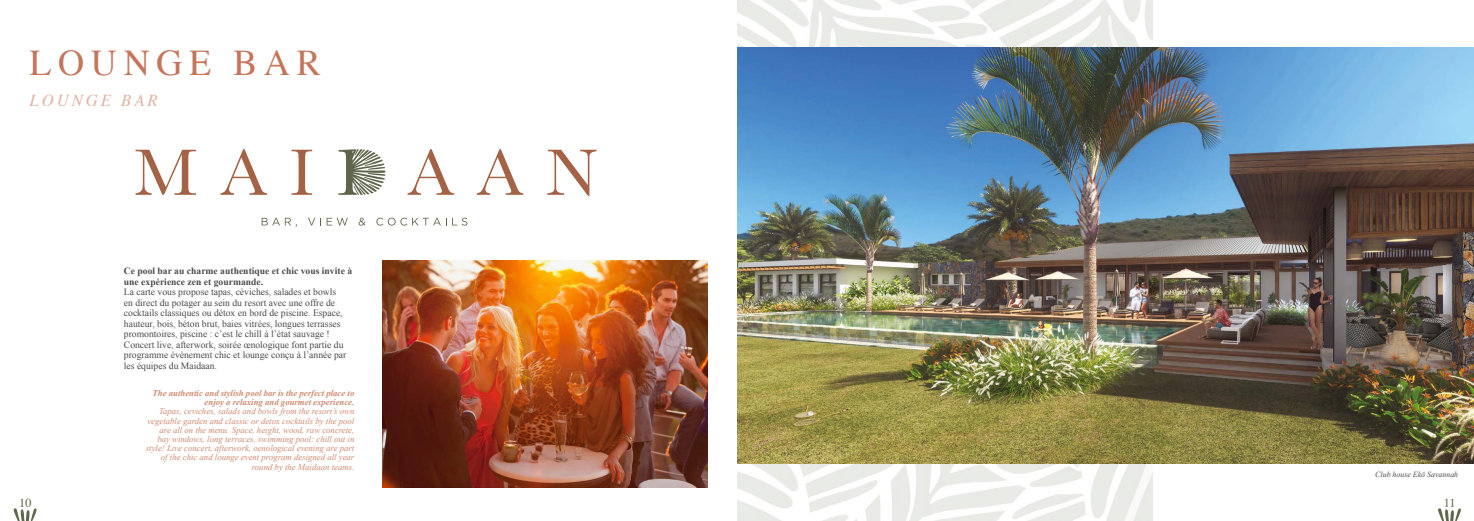
<style>
.page{position:relative;width:1474px;height:521px;background:#fff}
.page>*{position:absolute;margin:0;border:0;box-sizing:border-box;transform-origin:0 0}
.t1{font:36.23px "Times";letter-spacing:.18em;color:#c4755a}
.t2{font:italic 16.62px "Times";letter-spacing:.18em;color:#c4755a}
.t3{font:12.25px "Times";color:#5f664b}
.t4{font:9.62px/10.5px "Times New Roman";color:#4a4a49}
.t5{font:700 9.62px/10.5px "Times New Roman";color:#4a4a49}
.t6{font:italic 8.75px/9.2px "Times New Roman";color:#cd8970;text-align:right}
.t7{font:italic 700 8.75px/9.2px "Times New Roman";color:#cd8970;text-align:right}
.t8{font:italic 7.88px "Times New Roman";color:#4a4a49}
</style>
<div class="page">
<img style="left:737px;top:0;width:415px;height:521px">
<img style="left:737px;top:48px;width:736px;height:416px">
<svg style="left:262px;top:218px;width:35px;height:9px"></svg>
<svg style="left:308px;top:218px;width:40px;height:7px"></svg>
<svg style="left:358px;top:218px;width:7px;height:8px"></svg>
<svg style="left:376px;top:218px;width:91px;height:8px"></svg>
<svg style="left:135px;top:150px;width:61px;height:45px"></svg>
<svg style="left:220px;top:149px;width:47px;height:46px"></svg>
<svg style="left:291px;top:150px;width:21px;height:45px"></svg>
<svg style="left:407px;top:149px;width:47px;height:46px"></svg>
<svg style="left:477px;top:149px;width:46px;height:46px"></svg>
<svg style="left:547px;top:150px;width:49px;height:46px"></svg>
<svg style="left:338px;top:149px;width:47px;height:46px"></svg>
<img style="left:382px;top:260px;width:325px;height:227px">
<svg style="left:13px;top:508px;width:24px;height:13px"></svg>
<svg style="left:1438px;top:508px;width:22px;height:13px"></svg>
<h1 class="t1" style="left:30px;top:29px;width:293px">LOUNGE BAR</h1>
<h2 class="t2" style="left:30px;top:85px;width:130px">LOUNGE BAR</h2>
<p class="t5" style="left:124px;top:266px;width:230px">Ce pool bar au charme authentique et chic vous invite à une expérience zen et gourmande.</p>
<p class="t4" style="left:124px;top:287px;width:224px">La carte vous propose tapas, céviches, salades et bowls en direct du potager au sein du resort avec une offre de cocktails classiques ou détox en bord de piscine. Espace, hauteur, bois, béton brut, baies vitrées, longues terrasses promontoires, piscine : c’est le chill à l’état sauvage !<br>Concert live, afterwork, soirée œnologique font partie du programme évènement chic et lounge conçu à l’année par les équipes du Maidaan.</p>
<p class="t7" style="left:152px;top:388px;width:203px">The authentic and stylish pool bar is the perfect place to enjoy a relaxing and gourmet experience.</p>
<p class="t6" style="left:146px;top:407px;width:210px">Tapas, ceviches, salads and bowls from the resort’s own vegetable garden and classic or detox cocktails by the pool are all on the menu. Space, height, wood, raw concrete, bay windows, long terraces, swimming pool: chill out in style! Live concert, afterwork, oenological evening are part of the chic and lounge event program designed all year round by the Maidaan teams.</p>
<p class="t8" style="left:1375px;top:469px;width:84px">Club house Ekô Savannah</p>
<p class="t3" style="left:19px;top:491px;width:14px">10</p>
<p class="t3" style="left:1443px;top:491px;width:13px">11</p>
</div>
